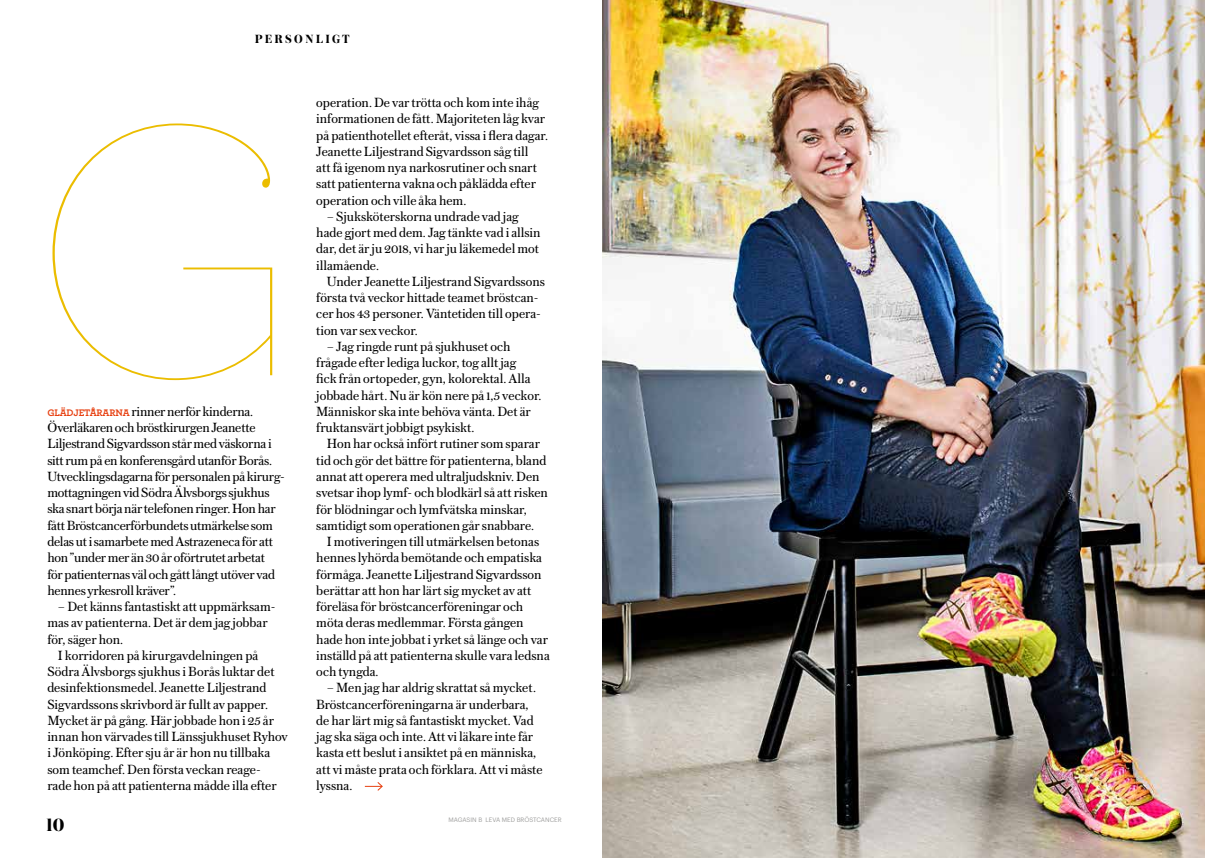
<style>
.page{position:relative;width:1205px;height:858px;background:#fff}
.page>*{position:absolute;margin:0;border:0;box-sizing:border-box;transform-origin:0 0}
.t1{font:100 375px "Archer";color:#ebbd00}
.t2{font:700 18.75px "Austin";color:#000}
.t3{font:14px/16.2px "Austin Text";color:#000}
.t4{font:700 12.5px "Austin";letter-spacing:.185em;color:#000}
.t5{font:6.25px "Graphik";color:#9d9d9c}
.s1{font-family:"Archer";font-weight:700;font-size:10px;color:#e74011}
</style>
<div class="page">
<img style="left:602px;top:0;width:603px;height:857px">
<svg style="left:365px;top:782px;width:18px;height:9px"></svg>
<p class="t4" style="left:255px;top:30px;width:96px">PERSONLIGT</p>
<h1 class="t1" style="left:33px;top:35px;width:271px">G</h1>
<p class="t3" style="left:47px;top:403px;width:239px"><span class="s1">GLÄDJETÅRARNA</span> rinner nerför kinderna.<br>Överläkaren och bröstkirurgen Jeanette Liljestrand Sigvardsson står med väskorna i sitt rum på en konferensgård utanför Borås.<br>Utvecklingsdagarna för personalen på kirurg&shy;mottagningen vid Södra Älvsborgs sjukhus ska snart börja när telefonen ringer. Hon har fått Bröstcancerförbundets utmärkelse som delas ut i samarbete med Astrazeneca för att hon ”under mer än 30 år oförtrutet arbetat<br>för patienternas väl och gått långt utöver vad hennes yrkesroll kräver”.</p>
<p class="t3" style="left:47px;top:598px;width:230px;text-indent:11px">– Det känns fantastiskt att uppmärksam&shy;mas av patienterna. Det är dem jag jobbar för, säger hon.</p>
<p class="t3" style="left:47px;top:646px;width:242px;text-indent:11px">I korridoren på kirurgavdelningen på Södra Älvsborgs sjukhus i Borås luktar det desinfektionsmedel. Jeanette Liljestrand Sigvardssons skrivbord är fullt av papper.<br>Mycket är på gång. Här jobbade hon i 25 år innan hon värvades till Länssjukhuset Ryhov i Jönköping. Efter sju år är hon nu tillbaka som teamchef. Den första veckan reage&shy;rade hon på att patienterna mådde illa efter</p>
<p class="t3" style="left:316px;top:94px;width:233px">operation. De var trötta och kom inte ihåg informationen de fått. Majoriteten låg kvar på patienthotellet efteråt, vissa i flera dagar.<br>Jeanette Liljestrand Sigvardsson såg till<br>att få igenom nya narkosrutiner och snart satt patienterna vakna och påklädda efter operation och ville åka hem.</p>
<p class="t3" style="left:316px;top:208px;width:226px;text-indent:11px">– Sjuksköterskorna undrade vad jag hade gjort med dem. Jag tänkte vad i allsin dar, det är ju 2018, vi har ju läkemedel mot illamående.</p>
<p class="t3" style="left:316px;top:273px;width:230px;text-indent:11px">Under Jeanette Liljestrand Sigvardssons första två veckor hittade teamet bröstcan&shy;cer hos 43 personer. Väntetiden till opera&shy;tion var sex veckor.</p>
<p class="t3" style="left:316px;top:338px;width:227px;text-indent:11px">– Jag ringde runt på sjukhuset och frågade efter lediga luckor, tog allt jag<br>fick från ortopeder, gyn, kolorektal. Alla jobbade hårt. Nu är kön nere på 1,5 veckor.<br>Människor ska inte behöva vänta. Det är fruktansvärt jobbigt psykiskt.</p>
<p class="t3" style="left:327px;top:435px;width:215px">Hon har också infört rutiner som sparar</p>
<p class="t3" style="left:316px;top:451px;width:232px">tid och gör det bättre för patienterna, bland</p>
<p class="t3" style="left:316px;top:468px;width:225px">annat att operera med ultraljudskniv. Den</p>
<p class="t3" style="left:316px;top:484px;width:233px">svetsar ihop lymf- och blodkärl så att risken</p>
<p class="t3" style="left:316px;top:500px;width:212px">för blödningar och lymfvätska minskar,</p>
<p class="t3" style="left:316px;top:516px;width:219px">samtidigt som operationen går snabbare.</p>
<p class="t3" style="left:327px;top:533px;width:214px">I motiveringen till utmärkelsen betonas</p>
<p class="t3" style="left:316px;top:549px;width:227px">hennes lyhörda bemötande och empatiska</p>
<p class="t3" style="left:316px;top:565px;width:227px">förmåga. Jeanette Liljestrand Sigvardsson</p>
<p class="t3" style="left:316px;top:581px;width:217px">berättar att hon har lärt sig mycket av att</p>
<p class="t3" style="left:316px;top:598px;width:208px">föreläsa för bröstcancerföreningar och</p>
<p class="t3" style="left:316px;top:614px;width:209px">möta deras medlemmar. Första gången</p>
<p class="t3" style="left:316px;top:630px;width:233px">hade hon inte jobbat i yrket så länge och var</p>
<p class="t3" style="left:316px;top:646px;width:235px">inställd på att patienterna skulle vara ledsna</p>
<p class="t3" style="left:316px;top:663px;width:64px">och tyngda.</p>
<p class="t3" style="left:316px;top:679px;width:228px;text-indent:11px">– Men jag har aldrig skrattat så mycket.<br>Bröstcancerföreningarna är underbara, de har lärt mig så fantastiskt mycket. Vad jag ska säga och inte. Att vi läkare inte får kasta ett beslut i ansiktet på en människa, att vi måste prata och förklara. Att vi måste lyssna.</p>
<h2 class="t2" style="left:46px;top:811px;width:20px">10</h2>
<p class="t5" style="left:449px;top:815px;width:115px">MAGASIN B LEVA MED BRÖSTCANCER</p>
</div>
